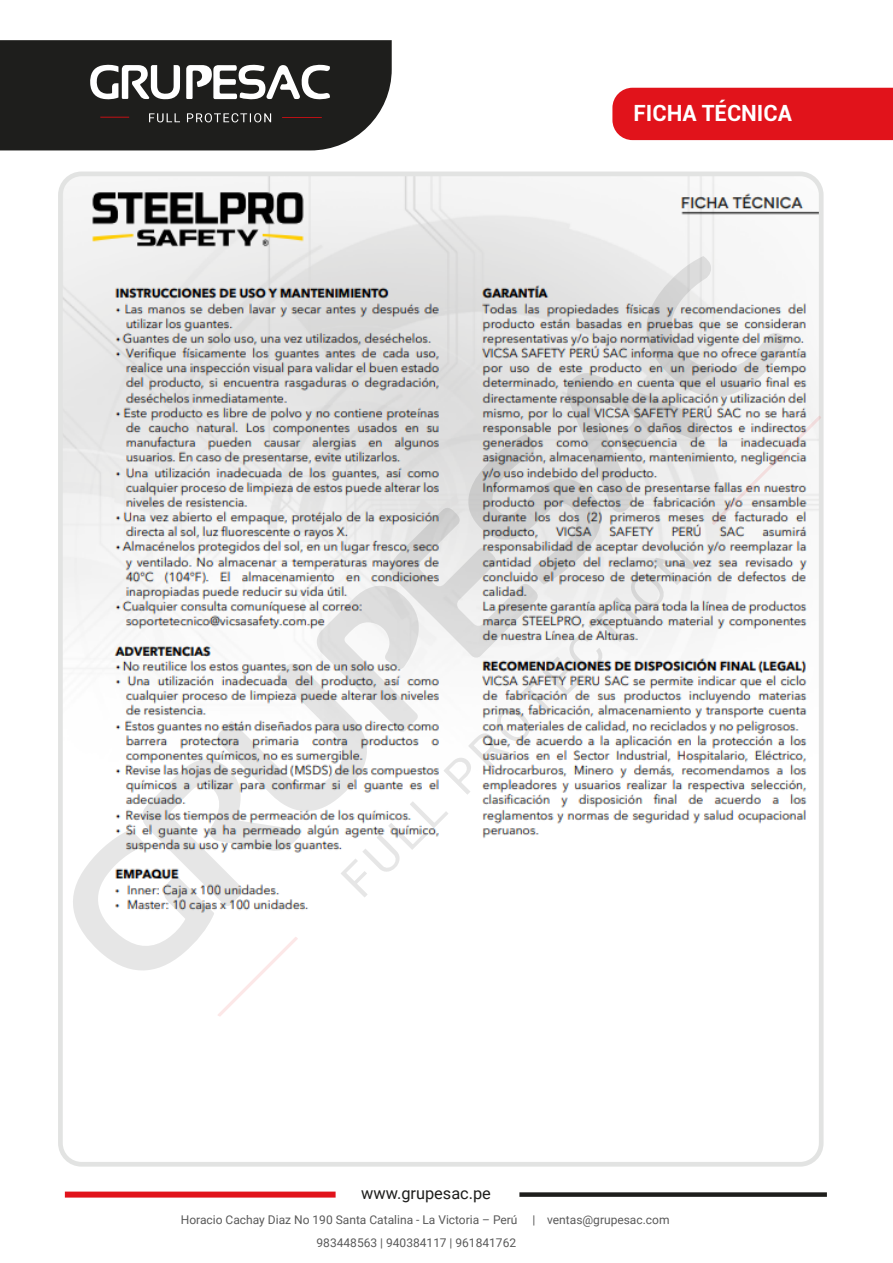
<style>
.page{position:relative;width:893px;height:1263px;background:#fff}
.page>*{position:absolute;margin:0;border:0;box-sizing:border-box;transform-origin:0 0}
.t1{font:700 22.35px "Roboto";color:#fff}
.t2{font:16.35px "Roboto";color:#1e1e1c}
.t3{font:12px/22.5px "Roboto";color:#595959}
</style>
<div class="page">
<img style="left:64px;top:178px;width:754px;height:491px">
<div style="left:58px;top:172px;width:766px;height:994px;border:5px solid #e2e3e2;border-radius:21px"></div>
<div style="left:612px;top:88px;width:281px;height:52px;background:#e1131b"></div>
<img style="left:73px;top:256px;width:748px;height:760px">
<div style="left:65px;top:1191px;width:271px;height:6px;background:#e1131b"></div>
<div style="left:519px;top:1192px;width:308px;height:5px;background:#1e1e1c"></div>
<svg style="left:0;top:40px;width:392px;height:110px;background:#3b3a39"></svg>
<hr style="left:282px;top:117px;width:40px;height:1px;background:#e20d13">
<h1 class="t1" style="left:633px;top:97px;width:160px">FICHA TÉCNICA</h1>
<h2 class="t2" style="left:361px;top:1182px;width:131px">www.grupesac.pe</h2>
<p class="t3" style="left:317px;top:1208px;width:354px;text-indent:-136px">Horacio Cachay Diaz No 190 Santa Catalina - La Victoria – Perú | ventas@grupesac.com<br>983448563 | 940384117 | 961841762</p>
</div>
